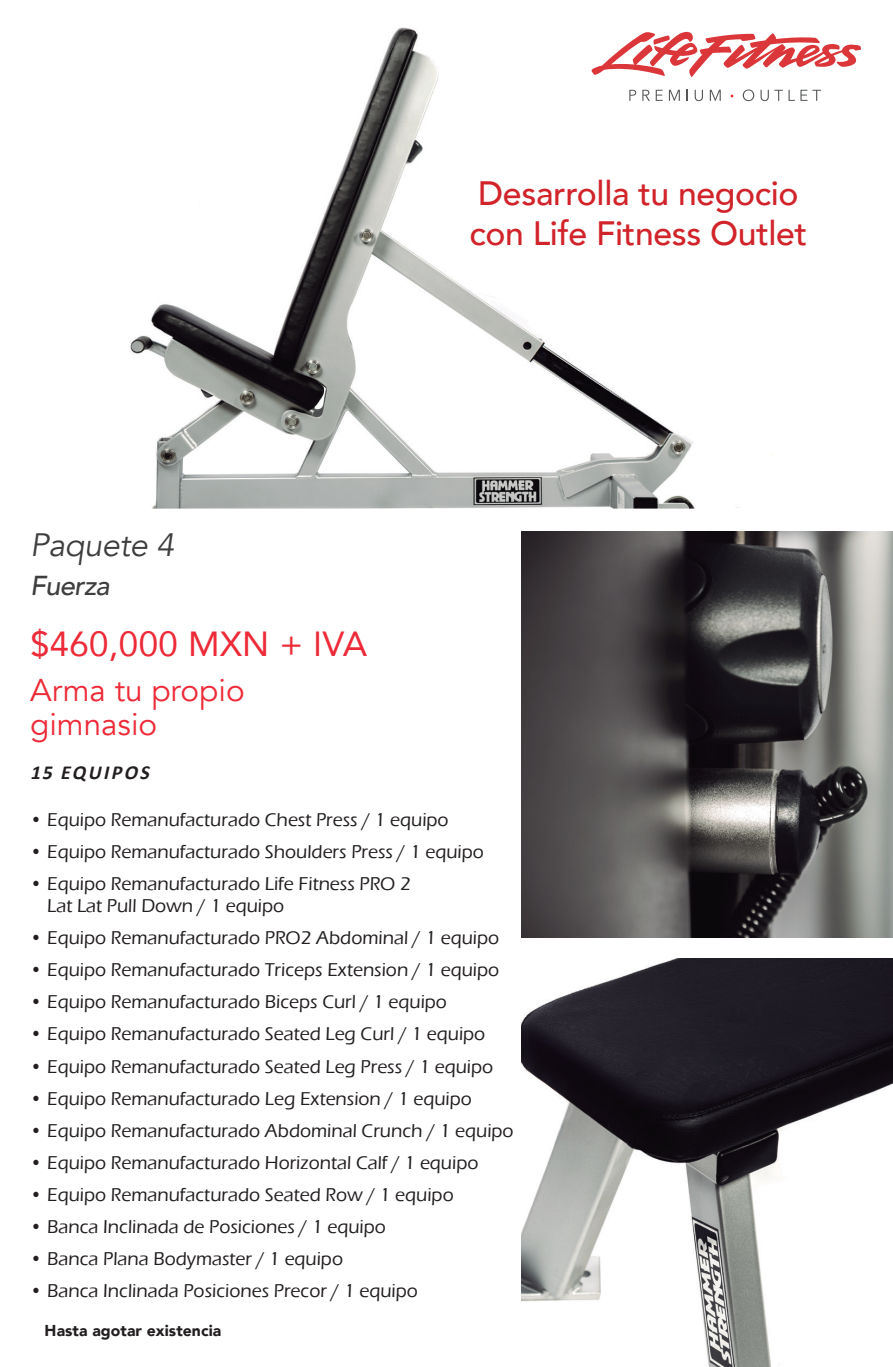
<style>
.page{position:relative;width:893px;height:1367px;background:#fff}
.page>*{position:absolute;margin:0;border:0;box-sizing:border-box;transform-origin:0 0}
.t1{font:34.88px "Avenir";letter-spacing:.01em;color:#ed2a38}
.t2{font:500 33.75px/40.5px "Avenir";letter-spacing:-.01em;color:#d1232a}
.t3{font:italic 32.4px "Avenir";letter-spacing:-.01em;color:#3e3e3f}
.t4{font:31.5px/33.5px "Avenir";color:#ed2a38}
.t5{font:italic 500 27.45px "Avenir";letter-spacing:-.025em;color:#3e3e3f}
.t6{font:italic 700 19.8px "Calibri";color:#231f20}
.t7{font:500 19.12px/22.5px "Eras ITC";color:#231f20}
.t8{font:900 15.75px "Avenir";letter-spacing:.005em;color:#231f20}
</style>
<div class="page">
<img style="left:130px;top:27px;width:643px;height:482px">
<svg style="left:591px;top:32px;width:270px;height:46px"></svg>
<svg style="left:629px;top:90px;width:7px;height:11px"></svg>
<svg style="left:642px;top:90px;width:8px;height:11px"></svg>
<svg style="left:656px;top:90px;width:7px;height:11px"></svg>
<svg style="left:669px;top:90px;width:11px;height:11px"></svg>
<svg style="left:695px;top:90px;width:8px;height:11px"></svg>
<svg style="left:710px;top:90px;width:11px;height:11px"></svg>
<svg style="left:743px;top:89px;width:11px;height:12px"></svg>
<svg style="left:760px;top:90px;width:61px;height:11px"></svg>
<img style="left:522px;top:959px;width:371px;height:408px">
<img style="left:522px;top:531px;width:371px;height:407px">
<h2 class="t2" style="left:470px;top:171px;width:339px">Desarrolla tu negocio con Life Fitness Outlet</h2>
<h3 class="t3" style="left:30px;top:525px;width:146px">Paquete 4</h3>
<h3 class="t5" style="left:30px;top:569px;width:81px">Fuerza</h3>
<h1 class="t1" style="left:30px;top:615px;width:338px">$460,000 MXN + IVA</h1>
<h3 class="t4" style="left:30px;top:674px;width:216px">Arma tu propio gimnasio</h3>
<p class="t6" style="left:30px;top:758px;width:126px">15 EQUIPOS</p>
<p class="t7" style="left:30px;top:808px;width:420px">• Equipo Remanufacturado Chest Press / 1 equipo</p>
<p class="t7" style="left:30px;top:840px;width:456px">• Equipo Remanufacturado Shoulders Press / 1 equipo</p>
<p class="t7" style="left:47px;top:872px;width:365px;text-indent:-17px">• Equipo Remanufacturado Life Fitness PRO 2<br>Lat Lat Pull Down / 1 equipo</p>
<p class="t7" style="left:30px;top:927px;width:471px">• Equipo Remanufacturado PRO2 Abdominal / 1 equipo</p>
<p class="t7" style="left:30px;top:959px;width:471px">• Equipo Remanufacturado Triceps Extension / 1 equipo</p>
<p class="t7" style="left:30px;top:991px;width:419px">• Equipo Remanufacturado Biceps Curl / 1 equipo</p>
<p class="t7" style="left:30px;top:1023px;width:457px">• Equipo Remanufacturado Seated Leg Curl / 1 equipo</p>
<p class="t7" style="left:30px;top:1055px;width:465px">• Equipo Remanufacturado Seated Leg Press / 1 equipo</p>
<p class="t7" style="left:30px;top:1087px;width:444px">• Equipo Remanufacturado Leg Extension / 1 equipo</p>
<p class="t7" style="left:30px;top:1119px;width:485px">• Equipo Remanufacturado Abdominal Crunch / 1 equipo</p>
<p class="t7" style="left:30px;top:1151px;width:450px">• Equipo Remanufacturado Horizontal Calf / 1 equipo</p>
<p class="t7" style="left:30px;top:1183px;width:425px">• Equipo Remanufacturado Seated Row / 1 equipo</p>
<p class="t7" style="left:30px;top:1215px;width:358px">• Banca Inclinada de Posiciones / 1 equipo</p>
<p class="t7" style="left:30px;top:1247px;width:315px">• Banca Plana Bodymaster / 1 equipo</p>
<p class="t7" style="left:30px;top:1279px;width:390px">• Banca Inclinada Posiciones Precor / 1 equipo</p>
<p class="t8" style="left:45px;top:1317px;width:178px">Hasta agotar existencia</p>
</div>
